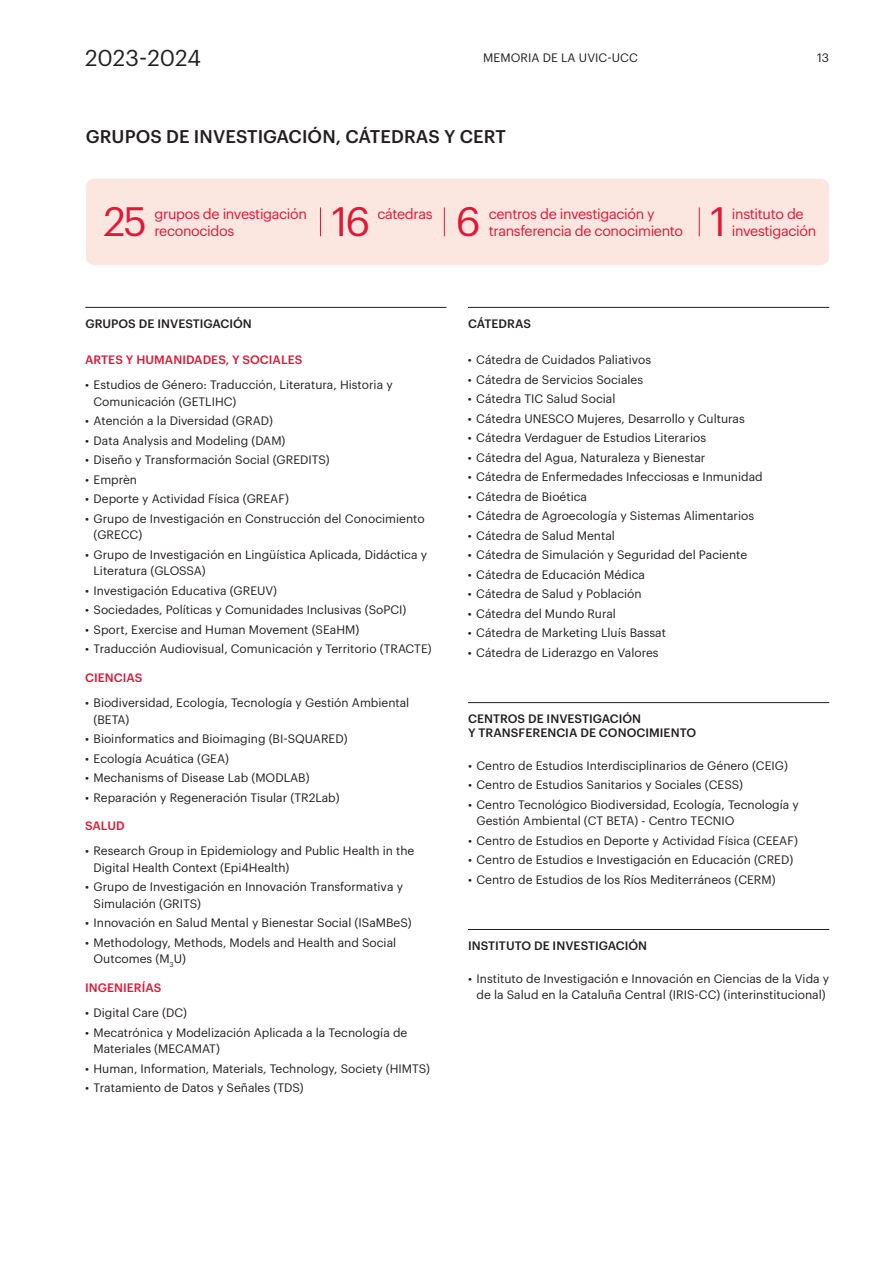
<style>
.page{position:relative;width:893px;height:1263px;background:#fff}
.page>*{position:absolute;margin:0;border:0;box-sizing:border-box;transform-origin:0 0}
.t1{font:40.2px "Graphik";color:#e21736}
.t2{font:22.5px "Graphik";color:#231f20}
.t3{font:500 18px "Graphik";letter-spacing:.005em;color:#231f20}
.t4{font:14.25px "Graphik";letter-spacing:-.025em;color:#e21736}
.t5{font:12px/16.5px "Graphik";color:#231f20}
.t6{font:500 12px/14.4px "Graphik";letter-spacing:.005em;color:#231f20}
.t7{font:500 12px "Graphik";letter-spacing:.005em;color:#e21736}
</style>
<div class="page">
<div style="left:86px;top:179px;width:743px;height:86px;background:#fce7e0;border-radius:9px"></div>
<svg style="left:320px;top:207px;width:1px;height:29px"></svg>
<svg style="left:444px;top:207px;width:1px;height:29px"></svg>
<svg style="left:699px;top:207px;width:1px;height:29px"></svg>
<hr style="left:85px;top:307px;width:361px;height:1px;background:#231f20">
<hr style="left:468px;top:307px;width:361px;height:1px;background:#231f20">
<hr style="left:468px;top:929px;width:361px;height:1px;background:#231f20">
<hr style="left:468px;top:702px;width:361px;height:1px;background:#231f20">
<h2 class="t2" style="left:85px;top:41px;width:117px">2023-2024</h2>
<p class="t5" style="left:483px;top:48px;width:156px">MEMORIA DE LA UVIC-UCC</p>
<p class="t5" style="left:817px;top:49px;width:14px">13</p>
<p class="t3" style="left:86px;top:123px;width:421px">GRUPOS DE INVESTIGACIÓN, CÁTEDRAS Y CERT</p>
<p class="t1" style="left:104px;top:191px;width:45px">25</p>
<p class="t4" style="left:154px;top:203px;width:154px">grupos de investigación</p>
<p class="t4" style="left:154px;top:220px;width:81px">reconocidos</p>
<p class="t1" style="left:332px;top:191px;width:40px">16</p>
<p class="t4" style="left:732px;top:203px;width:73px">instituto de</p>
<p class="t1" style="left:456px;top:191px;width:26px">6</p>
<p class="t1" style="left:711px;top:191px;width:18px">1</p>
<p class="t4" style="left:377px;top:203px;width:57px">cátedras</p>
<p class="t4" style="left:489px;top:203px;width:167px">centros de investigación y</p>
<p class="t4" style="left:489px;top:220px;width:196px">transferencia de conocimiento</p>
<p class="t4" style="left:732px;top:220px;width:86px">investigación</p>
<p class="t6" style="left:85px;top:315px;width:168px">GRUPOS DE INVESTIGACIÓN</p>
<p class="t6" style="left:468px;top:315px;width:64px">CÁTEDRAS</p>
<p class="t7" style="left:85px;top:351px;width:219px">ARTES Y HUMANIDADES, Y SOCIALES</p>
<p class="t5" style="left:94px;top:375px;width:301px;text-indent:-9px">• Estudios de Género: Traducción, Literatura, Historia y<br>Comunicación (GETLIHC)</p>
<p class="t5" style="left:85px;top:411px;width:189px">• Atención a la Diversidad (GRAD)</p>
<p class="t5" style="left:85px;top:431px;width:202px">• Data Analysis and Modeling (DAM)</p>
<p class="t5" style="left:85px;top:450px;width:246px">• Diseño y Transformación Social (GREDITS)</p>
<p class="t5" style="left:85px;top:470px;width:54px">• Emprèn</p>
<p class="t5" style="left:85px;top:489px;width:205px">• Deporte y Actividad Física (GREAF)</p>
<p class="t5" style="left:94px;top:509px;width:333px;text-indent:-9px">• Grupo de Investigación en Construcción del Conocimiento (GRECC)</p>
<p class="t5" style="left:94px;top:545px;width:335px;text-indent:-9px">• Grupo de Investigación en Lingüística Aplicada, Didáctica y<br>Literatura (GLOSSA)</p>
<p class="t5" style="left:85px;top:581px;width:194px">• Investigación Educativa (GREUV)</p>
<p class="t5" style="left:85px;top:600px;width:323px">• Sociedades, Políticas y Comunidades Inclusivas (SoPCI)</p>
<p class="t5" style="left:85px;top:620px;width:276px">• Sport, Exercise and Human Movement (SEaHM)</p>
<p class="t5" style="left:85px;top:639px;width:348px">• Traducción Audiovisual, Comunicación y Territorio (TRACTE)</p>
<p class="t7" style="left:85px;top:668px;width:59px">CIENCIAS</p>
<p class="t5" style="left:94px;top:693px;width:317px;text-indent:-9px">• Biodiversidad, Ecología, Tecnología y Gestión Ambiental (BETA)</p>
<p class="t5" style="left:85px;top:729px;width:264px">• Bioinformatics and Bioimaging (BI-SQUARED)</p>
<p class="t5" style="left:85px;top:749px;width:145px">• Ecología Acuática (GEA)</p>
<p class="t5" style="left:85px;top:768px;width:226px">• Mechanisms of Disease Lab (MODLAB)</p>
<p class="t5" style="left:85px;top:788px;width:256px">• Reparación y Regeneración Tisular (TR2Lab)</p>
<p class="t7" style="left:85px;top:817px;width:41px">SALUD</p>
<p class="t5" style="left:94px;top:842px;width:322px;text-indent:-9px">• Research Group in Epidemiology and Public Health in the<br>Digital Health Context (Epi4Health)</p>
<p class="t5" style="left:94px;top:878px;width:311px;text-indent:-9px">• Grupo de Investigación en Innovación Transformativa y<br>Simulación (GRITS)</p>
<p class="t5" style="left:85px;top:914px;width:328px">• Innovación en Salud Mental y Bienestar Social (ISaMBeS)</p>
<p class="t5" style="left:94px;top:933px;width:304px;text-indent:-9px">• Methodology, Methods, Models and Health and Social<br>Outcomes (M<sub>3</sub>U)</p>
<p class="t7" style="left:85px;top:979px;width:78px">INGENIERÍAS</p>
<p class="t5" style="left:85px;top:1004px;width:104px">• Digital Care (DC)</p>
<p class="t5" style="left:94px;top:1023px;width:315px;text-indent:-9px">• Mecatrónica y Modelización Aplicada a la Tecnología de<br>Materiales (MECAMAT)</p>
<p class="t5" style="left:85px;top:1059px;width:347px">• Human, Information, Materials, Technology, Society (HIMTS)</p>
<p class="t5" style="left:85px;top:1079px;width:220px">• Tratamiento de Datos y Señales (TDS)</p>
<p class="t5" style="left:468px;top:350px;width:185px">• Cátedra de Cuidados Paliativos</p>
<p class="t5" style="left:468px;top:370px;width:177px">• Cátedra de Servicios Sociales</p>
<p class="t5" style="left:468px;top:389px;width:149px">• Cátedra TIC Salud Social</p>
<p class="t5" style="left:468px;top:409px;width:279px">• Cátedra UNESCO Mujeres, Desarrollo y Culturas</p>
<p class="t5" style="left:468px;top:428px;width:240px">• Cátedra Verdaguer de Estudios Literarios</p>
<p class="t5" style="left:468px;top:448px;width:239px">• Cátedra del Agua, Naturaleza y Bienestar</p>
<p class="t5" style="left:468px;top:467px;width:296px">• Cátedra de Enfermedades Infecciosas e Inmunidad</p>
<p class="t5" style="left:468px;top:487px;width:121px">• Cátedra de Bioética</p>
<p class="t5" style="left:468px;top:506px;width:288px">• Cátedra de Agroecología y Sistemas Alimentarios</p>
<p class="t5" style="left:468px;top:526px;width:149px">• Cátedra de Salud Mental</p>
<p class="t5" style="left:468px;top:545px;width:281px">• Cátedra de Simulación y Seguridad del Paciente</p>
<p class="t5" style="left:468px;top:565px;width:179px">• Cátedra de Educación Médica</p>
<p class="t5" style="left:468px;top:584px;width:175px">• Cátedra de Salud y Población</p>
<p class="t5" style="left:468px;top:604px;width:150px">• Cátedra del Mundo Rural</p>
<p class="t5" style="left:468px;top:623px;width:200px">• Cátedra de Marketing Lluís Bassat</p>
<p class="t5" style="left:468px;top:643px;width:192px">• Cátedra de Liderazgo en Valores</p>
<p class="t6" style="left:468px;top:710px;width:230px">CENTROS DE INVESTIGACIÓN<br>Y TRANSFERENCIA DE CONOCIMIENTO</p>
<p class="t5" style="left:468px;top:756px;width:321px">• Centro de Estudios Interdisciplinarios de Género (CEIG)</p>
<p class="t5" style="left:468px;top:775px;width:277px">• Centro de Estudios Sanitarios y Sociales (CESS)</p>
<p class="t5" style="left:477px;top:795px;width:324px;text-indent:-9px">• Centro Tecnológico Biodiversidad, Ecología, Tecnología y<br>Gestión Ambiental (CT BETA) - Centro TECNIO</p>
<p class="t5" style="left:468px;top:831px;width:331px">• Centro de Estudios en Deporte y Actividad Física (CEEAF)</p>
<p class="t5" style="left:468px;top:850px;width:327px">• Centro de Estudios e Investigación en Educación (CRED)</p>
<p class="t5" style="left:468px;top:870px;width:309px">• Centro de Estudios de los Ríos Mediterráneos (CERM)</p>
<p class="t6" style="left:468px;top:937px;width:181px">INSTITUTO DE INVESTIGACIÓN</p>
<p class="t5" style="left:468px;top:969px;width:363px;text-align:center">• Instituto de Investigación e Innovación en Ciencias de la Vida y de la Salud en la Cataluña Central (IRIS-CC) (interinstitucional)</p>
</div>
